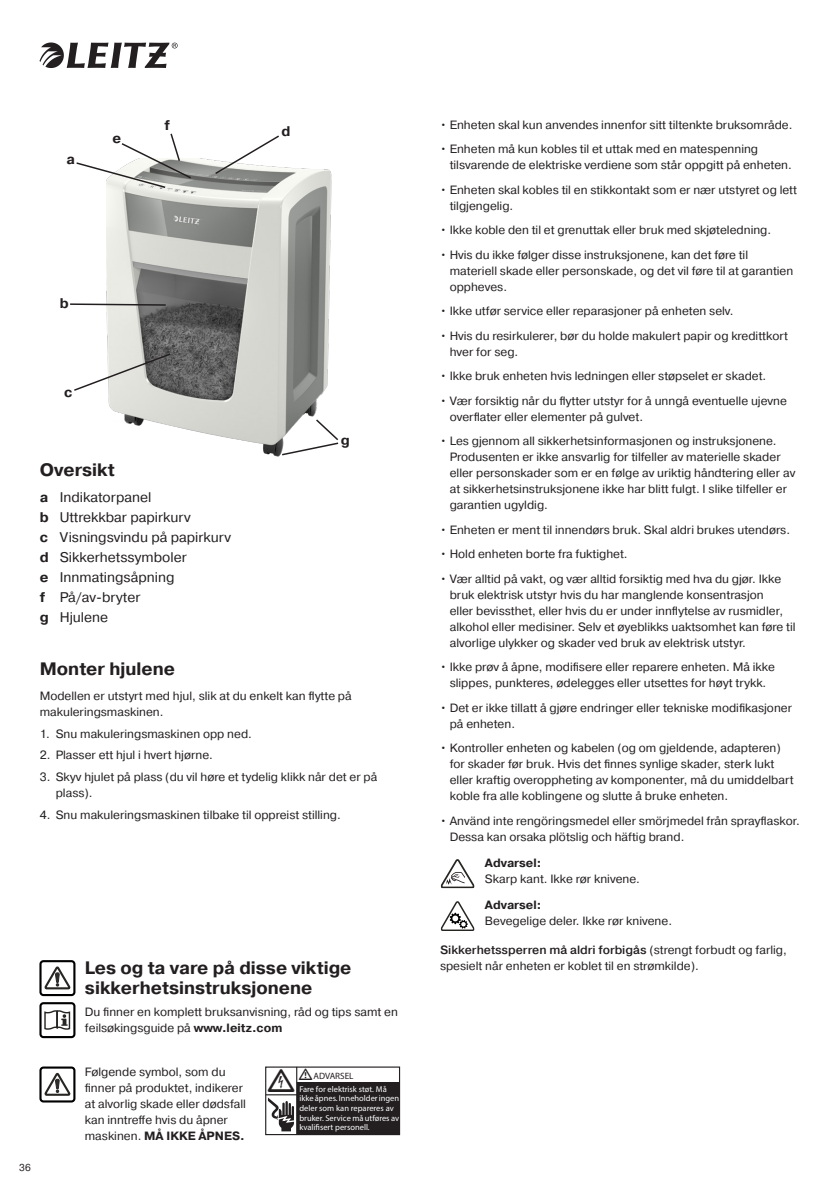
<style>
.page{position:relative;width:840px;height:1191px;background:#fff}
.page>*{position:absolute;margin:0;border:0;box-sizing:border-box;transform-origin:0 0}
.t1{font:700 18px/20px "Pragmatica";color:#231f20}
.t2{font:14px/20px "Pragmatica";color:#231f20}
.t3{font:700 14px "Pragmatica";color:#231f20}
.t4{font:12px/16px "Pragmatica";color:#231f20}
.t5{font:10px "Pragmatica";color:#231f20}
.t6{font:9.2px "Myriad Pro";color:#231f20}
.t7{font:8.4px/9.6px "Myriad Pro";color:#fff}
.s1{font-weight:700}
.s2{font-weight:500}
</style>
<div class="page">
<svg style="left:40px;top:42px;width:137px;height:26px"></svg>
<div style="left:39px;top:960px;width:36px;height:36px;border:2px solid #000;border-radius:3px"></div>
<svg style="left:44px;top:967px;width:26px;height:23px"></svg>
<svg style="left:44px;top:1010px;width:27px;height:20px"></svg>
<div style="left:39px;top:1002px;width:36px;height:36px;border:2px solid #000;border-radius:3px"></div>
<div style="left:39px;top:1066px;width:36px;height:36px;border:2px solid #000;border-radius:3px"></div>
<svg style="left:44px;top:1073px;width:26px;height:23px"></svg>
<div style="left:297px;top:1082px;width:102px;height:52px;background:#231f20"></div>
<div style="left:265px;top:1066px;width:135px;height:69px;border:1px solid #231f20"></div>
<hr style="left:296px;top:1067px;width:1px;height:67px;background:#231f20">
<hr style="left:265px;top:1094px;width:32px;height:1px;background:#231f20">
<hr style="left:296px;top:1082px;width:103px;height:1px;background:#231f20">
<svg style="left:440px;top:859px;width:34px;height:29px"></svg>
<svg style="left:440px;top:901px;width:34px;height:30px"></svg>
<img style="left:106px;top:159px;width:226px;height:298px">
<svg style="left:213px;top:135px;width:67px;height:40px"></svg>
<svg style="left:74px;top:352px;width:98px;height:40px"></svg>
<svg style="left:70px;top:303px;width:97px;height:3px"></svg>
<svg style="left:76px;top:133px;width:116px;height:56px"></svg>
<svg style="left:280px;top:418px;width:59px;height:38px"></svg>
<svg style="left:268px;top:1069px;width:30px;height:62px"></svg>
<p class="t3" style="left:66px;top:150px;width:10px">a</p>
<p class="t3" style="left:113px;top:129px;width:10px">e</p>
<p class="t3" style="left:164px;top:116px;width:7px">f</p>
<p class="t3" style="left:60px;top:294px;width:10px">b</p>
<p class="t3" style="left:64px;top:383px;width:10px">c</p>
<p class="t3" style="left:281px;top:122px;width:10px">d</p>
<p class="t3" style="left:341px;top:431px;width:11px">g</p>
<p class="t1" style="left:40px;top:460px;width:77px">Oversikt</p>
<p class="t2" style="left:40px;top:487px;width:113px"><span class="s1">a</span> Indikatorpanel</p>
<p class="t2" style="left:40px;top:507px;width:152px"><span class="s1">b</span> Uttrekkbar papirkurv</p>
<p class="t2" style="left:40px;top:527px;width:193px"><span class="s1">c</span> Visningsvindu på papirkurv</p>
<p class="t2" style="left:40px;top:547px;width:148px"><span class="s1">d</span> Sikkerhetssymboler</p>
<p class="t2" style="left:40px;top:567px;width:136px"><span class="s1">e</span> Innmatingsåpning</p>
<p class="t2" style="left:40px;top:587px;width:102px"><span class="s1">f</span> På/av-bryter <span class="s1">g</span> Hjulene</p>
<p class="t1" style="left:40px;top:659px;width:137px">Monter hjulene</p>
<p class="t4" style="left:40px;top:688px;width:313px">Modellen er utstyrt med hjul, slik at du enkelt kan flytte på makuleringsmaskinen.</p>
<p class="t4" style="left:40px;top:725px;width:213px">1. Snu makuleringsmaskinen opp ned.</p>
<p class="t4" style="left:40px;top:747px;width:175px">2. Plasser ett hjul i hvert hjørne.</p>
<p class="t4" style="left:56px;top:769px;width:323px;text-indent:-16px">3. Skyv hjulet på plass (du vil høre et tydelig klikk når det er på plass).</p>
<p class="t4" style="left:40px;top:806px;width:302px">4. Snu makuleringsmaskinen tilbake til oppreist stilling.</p>
<p class="t5" style="left:19px;top:1161px;width:13px">36</p>
<p class="t1" style="left:85px;top:958px;width:268px">Les og ta vare på disse viktige sikkerhetsinstruksjonene</p>
<p class="t4" style="left:85px;top:1004px;width:314px">Du finner en komplett bruksanvisning, råd og tips samt en feilsøkingsguide på <span class="s1">www.leitz.com</span></p>
<p class="t4" style="left:85px;top:1064px;width:163px">Følgende symbol, som du finner på produktet, indikerer at alvorlig skade eller dødsfall kan inntreffe hvis du åpner maskinen. <span class="s1">MÅ IKKE ÅPNES.</span></p>
<p class="t6" style="left:313px;top:1069px;width:42px">ADVARSEL</p>
<p class="t7" style="left:299px;top:1084px;width:101px">Fare for elektrisk støt. Må ikke åpnes. Inneholder ingen deler som kan repareres av bruker. Service må utføres av kvalifisert personell.</p>
<p class="t4" style="left:439px;top:117px;width:354px">• Enheten skal kun anvendes innenfor sitt tiltenkte bruksområde.</p>
<p class="t4" style="left:449px;top:141px;width:343px;text-indent:-10px">• Enheten må kun kobles til et uttak med en matespenning tilsvarende de elektriske verdiene som står oppgitt på enheten.</p>
<p class="t4" style="left:449px;top:182px;width:348px;text-indent:-10px">• Enheten skal kobles til en stikkontakt som er nær utstyret og lett tilgjengelig.</p>
<p class="t4" style="left:439px;top:222px;width:333px">• Ikke koble den til et grenuttak eller bruk med skjøteledning.</p>
<p class="t4" style="left:449px;top:247px;width:345px;text-indent:-10px">• Hvis du ikke følger disse instruksjonene, kan det føre til materiell skade eller personskade, og det vil føre til at garantien oppheves.</p>
<p class="t4" style="left:439px;top:303px;width:295px">• Ikke utfør service eller reparasjoner på enheten selv.</p>
<p class="t4" style="left:449px;top:328px;width:339px;text-indent:-10px">• Hvis du resirkulerer, bør du holde makulert papir og kredittkort hver for seg.</p>
<p class="t4" style="left:439px;top:368px;width:328px">• Ikke bruk enheten hvis ledningen eller støpselet er skadet.</p>
<p class="t4" style="left:449px;top:393px;width:338px;text-indent:-10px">• Vær forsiktig når du flytter utstyr for å unngå eventuelle ujevne overflater eller elementer på gulvet.</p>
<p class="t4" style="left:449px;top:433px;width:347px;text-indent:-10px">• Les gjennom all sikkerhetsinformasjonen og instruksjonene.<br>Produsenten er ikke ansvarlig for tilfeller av materielle skader eller personskader som er en følge av uriktig håndtering eller av at sikkerhetsinstruksjonene ikke har blitt fulgt. I slike tilfeller er garantien ugyldig.</p>
<p class="t4" style="left:439px;top:522px;width:352px">• Enheten er ment til innendørs bruk. Skal aldri brukes utendørs.</p>
<p class="t4" style="left:439px;top:546px;width:189px">• Hold enheten borte fra fuktighet.</p>
<p class="t4" style="left:449px;top:571px;width:347px;text-indent:-10px">• Vær alltid på vakt, og vær alltid forsiktig med hva du gjør. Ikke bruk elektrisk utstyr hvis du har manglende konsentrasjon<br>eller bevissthet, eller hvis du er under innflytelse av rusmidler, alkohol eller medisiner. Selv et øyeblikks uaktsomhet kan føre til alvorlige ulykker og skader ved bruk av elektrisk utstyr.</p>
<p class="t4" style="left:439px;top:659px;width:336px;text-align:center">• Ikke prøv å åpne, modifisere eller reparere enheten. Må ikke slippes, punkteres, ødelegges eller utsettes for høyt trykk.</p>
<p class="t4" style="left:449px;top:700px;width:344px;text-indent:-10px">• Det er ikke tillatt å gjøre endringer eller tekniske modifikasjoner på enheten.</p>
<p class="t4" style="left:449px;top:740px;width:345px;text-indent:-10px">• Kontroller enheten og kabelen (og om gjeldende, adapteren) for skader før bruk. Hvis det finnes synlige skader, sterk lukt eller kraftig overoppheting av komponenter, må du umiddelbart koble fra alle koblingene og slutte å bruke enheten.</p>
<p class="t4" style="left:449px;top:813px;width:351px;text-indent:-10px">• Använd inte rengöringsmedel eller smörjmedel från sprayflaskor.<br>Dessa kan orsaka plötslig och häftig brand.</p>
<p class="t4" style="left:484px;top:855px;width:156px"><span class="s1">Advarsel:<br></span>Skarp kant. Ikke rør knivene.</p>
<p class="t4" style="left:484px;top:897px;width:188px"><span class="s1">Advarsel:<br></span>Bevegelige deler. Ikke rør knivene.</p>
<p class="t4" style="left:440px;top:942px;width:348px"><span class="s2">Sikkerhetssperren må aldri forbigås</span> (strengt forbudt og farlig, spesielt når enheten er koblet til en strømkilde).</p>
</div>
